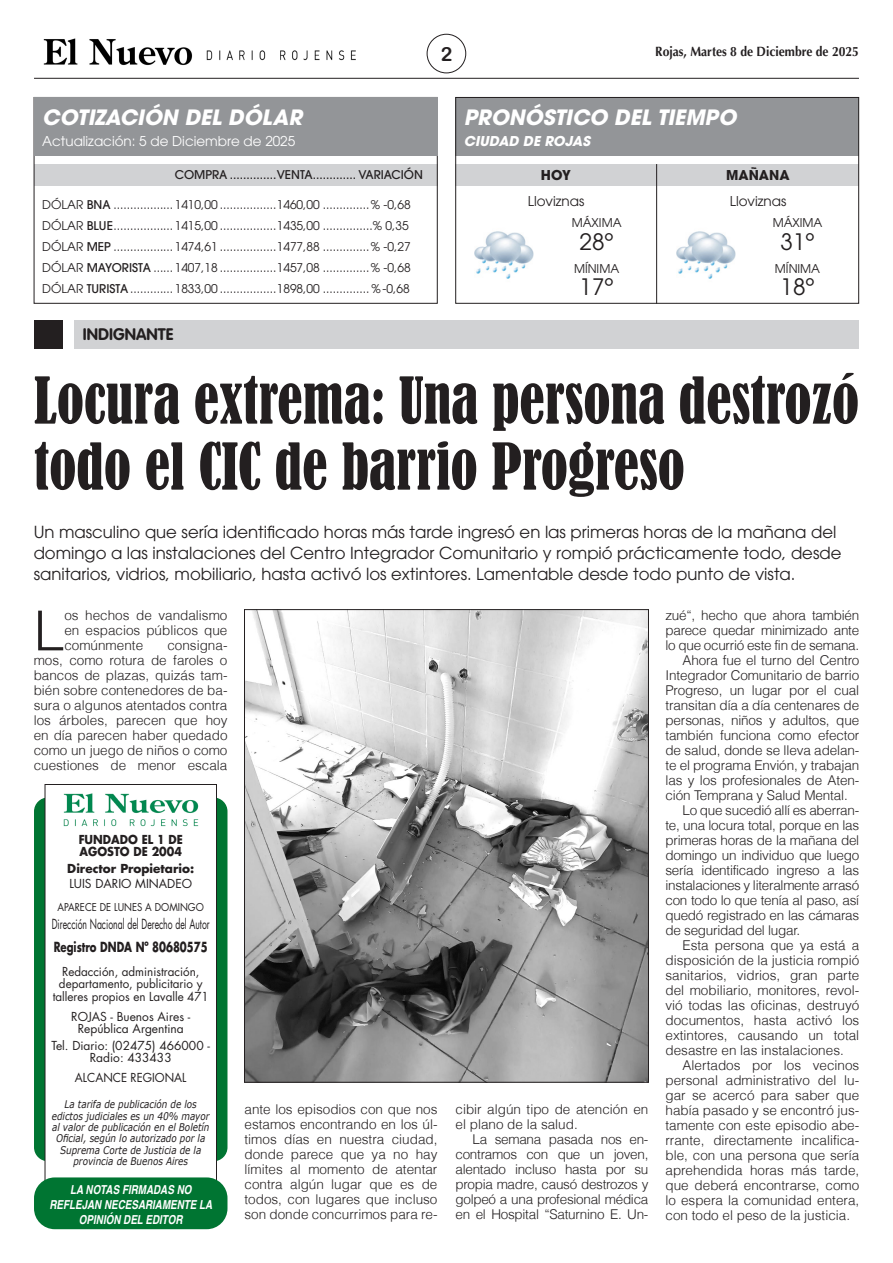
<style>
.page{position:relative;width:893px;height:1263px;background:#fff}
.page>*{position:absolute;margin:0;border:0;box-sizing:border-box;transform-origin:0 0}
.TITULO_REVISTA{font:condensed 60px/66px "Bernard";color:#231f20;scale:.94 1}
.TEXTO_REVISTA{font:300 55.2px "Helvetica";color:#231f20}
.BAJADA{font:22.5px "ITC Avant Garde Std";color:#231f20}
.BAJADA_REVISTA{font:italic 700 21px "ITC Avant Garde Std";color:#fff}
.VOLANTA_REVISTA{font:19.5px "Arial Rounded MT Bold";color:#231f20}
.BAJADA_REVISTA-2{font:16.5px/21px "ITC Avant Garde Std";color:#231f20}
.VOLANTA_REVISTA-2{font:700 16.5px "VAG Rounded Std";color:#231f20}
.TEXTO_REVISTA-2{font:300 13.5px/15px "Helvetica";color:#231f20;text-align:justify}
.t1{font:13.5px "Futura Std";color:#231f20;scale:.64 1}
.BAJADA_REVISTA-3{font:13.5px "ITC Avant Garde Std";color:#fff}
.t2{font:700 13.5px "Optima LT Std";color:#231f20;scale:.9 1}
.t3{font:700 13.5px "Futura Std";color:#231f20;scale:.75 1}
.BAJADA-2{font:13.5px "ITC Avant Garde Std";color:#231f20}
.BAJADA_REVISTA-4{font:italic 700 13.5px "ITC Avant Garde Std";color:#fff}
.BAJADA-3{font:700 13.5px "Avant Garde";color:#231f20}
.t4{font:italic 700 12.3px/15.1px "Helvetica";color:#fff;text-align:center;scale:.8 1}
.BAJADA_REVISTA-5{font:12px "ITC Avant Garde Std";color:#231f20}
.t5{font:12px/12px "Futura Std";color:#231f20;text-align:center}
.t6{font:12px/12px "Futura Std";color:#231f20;text-align:center;scale:.96 1}
.BAJADA_REVISTA-6{font:500 12px "ITC Avant Garde Std";color:#231f20}
.BAJADA-4{font:12px "ITC Avant Garde Std";color:#231f20}
.t7{font:700 12px "Futura Std";color:#231f20;scale:.92 1}
.t8{font:700 12px "Futura Std";color:#231f20}
.t9{font:12px "Futura Std";color:#231f20;scale:.95 1}
.No__Página{font:italic 10.5px/11.2px "Verdana";color:#231f20;text-align:center;scale:.84 1}
.t10{font:10.5px "Futura Std";color:#231f20;scale:.9 1}
.s1{font-weight:500}
</style>
<div class="page">
<img style="left:677px;top:231px;width:59px;height:48px">
<img style="left:474px;top:231px;width:59px;height:48px">
<div style="left:455px;top:164px;width:404px;height:22px;background:#d1d2d4"></div>
<div style="left:455px;top:97px;width:404px;height:59px;background:#939598"></div>
<hr style="left:656px;top:164px;width:1px;height:140px;background:#231f20">
<div style="left:455px;top:97px;width:404px;height:207px;border:1px solid #231f20"></div>
<img style="left:43px;top:38px;width:150px;height:28px">
<img style="left:198px;top:49px;width:166px;height:13px;border-radius:7px">
<hr style="left:34px;top:78px;width:825px;height:1px;background:#231f20">
<div style="left:427px;top:34px;width:39px;height:39px;border:1px solid #231f20;border-radius:50%"></div>
<div style="left:34px;top:164px;width:404px;height:22px;background:#d1d2d4"></div>
<div style="left:34px;top:97px;width:404px;height:59px;background:#939598"></div>
<div style="left:74px;top:320px;width:785px;height:28px;background:#d1d2d4"></div>
<div style="left:34px;top:320px;width:28px;height:28px;background:#231f20"></div>
<div style="left:35px;top:798px;width:192px;height:362px;background:#007532;border-radius:13px"></div>
<div style="left:44px;top:784px;width:173px;height:396px;background:#fff"></div>
<div style="left:34px;top:1177px;width:193px;height:52px;background:#007532;border-radius:21px"></div>
<img style="left:55px;top:790px;width:151px;height:38px">
<img style="left:246px;top:611px;width:401px;height:470px">
<p class="BAJADA_REVISTA" style="left:42px;top:103px;width:261px">COTIZACIÓN DEL DÓLAR</p>
<p class="BAJADA_REVISTA-3" style="left:42px;top:132px;width:255px">Actualización: 5 de Diciembre de 2025</p>
<p class="BAJADA_REVISTA-6" style="left:175px;top:167px;width:250px">COMPRA ..............VENTA............. VARIACIÓN</p>
<p class="BAJADA_REVISTA-5" style="left:42px;top:197px;width:370px">DÓLAR <span class="s1">BNA</span> ..................1410,00 .................1460,00 ..............% -0,68</p>
<p class="BAJADA_REVISTA-5" style="left:42px;top:218px;width:368px">DÓLAR <span class="s1">BLUE</span>..................1415,00 .................1435,00 ...............% 0,35</p>
<p class="BAJADA_REVISTA-5" style="left:42px;top:239px;width:370px">DÓLAR <span class="s1">MEP</span> ..................1474,61 .................1477,88 ..............% -0,27</p>
<p class="BAJADA_REVISTA-5" style="left:42px;top:260px;width:370px">DÓLAR <span class="s1">MAYORISTA</span> ......1407,18 .................1457,08 ..............% -0,68</p>
<p class="BAJADA_REVISTA-5" style="left:42px;top:281px;width:369px">DÓLAR <span class="s1">TURISTA</span>.............1833,00 .................1898,00 .............. % -0,68</p>
<p class="VOLANTA_REVISTA-2" style="left:83px;top:325px;width:92px">INDIGNANTE</p>
<p class="VOLANTA_REVISTA" style="left:441px;top:43px;width:13px">2</p>
<p class="t2" style="left:655px;top:43px;width:228px">Rojas, Martes 8 de Diciembre de 2025</p>
<p class="BAJADA_REVISTA" style="left:464px;top:103px;width:274px">PRONÓSTICO DEL TIEMPO</p>
<p class="BAJADA_REVISTA-4" style="left:464px;top:132px;width:128px">CIUDAD DE ROJAS</p>
<p class="BAJADA-3" style="left:541px;top:166px;width:31px">HOY</p>
<p class="BAJADA-3" style="left:726px;top:166px;width:65px">MAÑANA</p>
<p class="BAJADA-4" style="left:572px;top:215px;width:51px">MÁXIMA</p>
<p class="BAJADA" style="left:580px;top:227px;width:36px">28º</p>
<p class="BAJADA-4" style="left:574px;top:261px;width:47px">MÍNIMA</p>
<p class="BAJADA" style="left:580px;top:273px;width:36px">17º</p>
<p class="BAJADA-2" style="left:528px;top:193px;width:58px">Lloviznas</p>
<p class="BAJADA-2" style="left:730px;top:193px;width:58px">Lloviznas</p>
<p class="BAJADA-4" style="left:773px;top:215px;width:51px">MÁXIMA</p>
<p class="BAJADA" style="left:781px;top:227px;width:36px">31º</p>
<p class="BAJADA-4" style="left:775px;top:261px;width:47px">MÍNIMA</p>
<p class="BAJADA" style="left:781px;top:273px;width:36px">18º</p>
<p class="TITULO_REVISTA" style="left:34px;top:368px;width:879px">Locura extrema: Una persona destrozó todo el CIC de barrio Progreso</p>
<p class="BAJADA_REVISTA-2" style="left:34px;top:521px;width:809px">Un masculino que sería identificado horas más tarde ingresó en las primeras horas de la mañana del domingo a las instalaciones del Centro Integrador Comunitario y rompió prácticamente todo, desde sanitarios, vidrios, mobiliario, hasta activó los extintores. Lamentable desde todo punto de vista.</p>
<p class="TEXTO_REVISTA" style="left:34px;top:596px;width:32px">L</p>
<p class="TEXTO_REVISTA-2" style="left:64px;top:608px;width:165px">os hechos de vandalismo en espacios públicos que comúnmente</p>
<p class="TEXTO_REVISTA-2" style="left:665px;top:608px;width:195px">zué“, hecho que ahora también parece quedar minimizado ante lo que ocurrió este fin de semana.</p>
<p class="TEXTO_REVISTA-2" style="left:665px;top:653px;width:195px;text-indent:17px">Ahora fue el turno del Centro Integrador Comunitario de barrio Progreso, un lugar por el cual transitan día a día centenares de personas, niños y adultos, que también funciona como efector de salud, donde se lleva adelan&shy;te el programa Envión, y trabajan las y los profesionales de Aten&shy;ción Temprana y Salud Mental.</p>
<p class="TEXTO_REVISTA-2" style="left:665px;top:803px;width:195px;text-indent:17px">Lo que sucedió allí es aberran&shy;te, una locura total, porque en las primeras horas de la mañana del domingo un individuo que luego sería identificado ingreso a las instalaciones y literalmente arrasó con todo lo que tenía al paso, así quedó registrado en las cámaras de seguridad del lugar.</p>
<p class="TEXTO_REVISTA-2" style="left:665px;top:938px;width:195px;text-indent:17px">Esta persona que ya está a disposición de la justicia rompió sanitarios, vidrios, gran parte del mobiliario, monitores, revol&shy;vió todas las oficinas, destruyó documentos, hasta activó los extintores, causando un total desastre en las instalaciones.</p>
<p class="TEXTO_REVISTA-2" style="left:665px;top:1058px;width:195px;text-indent:17px">Alertados por los vecinos personal administrativo del lu&shy;gar se acercó para saber que había pasado y se encontró jus&shy;tamente con este episodio abe&shy;rrante, directamente incalifica&shy;ble, con una persona que sería aprehendida horas más tarde, que deberá encontrarse, como lo espera la comunidad entera, con todo el peso de la justicia.</p>
<p class="TEXTO_REVISTA-2" style="left:34px;top:638px;width:195px;text-indent:134px">consigna&shy;mos, como rotura de faroles o bancos de plazas, quizás tam&shy;bién sobre contenedores de ba&shy;sura o algunos atentados contra los árboles, parecen que hoy en día parecen haber quedado como un juego de niños o como cuestiones de menor escala</p>
<p class="t7" style="left:79px;top:832px;width:115px">FUNDADO EL 1 DE</p>
<p class="t7" style="left:80px;top:844px;width:113px">AGOSTO DE 2004</p>
<p class="t8" style="left:67px;top:860px;width:128px">Director Propietario:</p>
<p class="t5" style="left:69px;top:877px;width:124px">LUIS DARIO MINADEO</p>
<p class="t10" style="left:58px;top:900px;width:164px">APARECE DE LUNES A DOMINGO</p>
<p class="t1" style="left:52px;top:915px;width:248px">Dirección Nacional del Derecho del Autor</p>
<p class="t3" style="left:54px;top:937px;width:207px">Registro DNDA Nº 80680575</p>
<p class="t6" style="left:53px;top:966px;width:164px">Redacción, administración, departamento, publicitario y talleres propios en Lavalle 471</p>
<p class="t5" style="left:71px;top:1011px;width:121px">ROJAS - Buenos Aires -<br>República Argentina</p>
<p class="t5" style="left:52px;top:1039px;width:160px">Tel. Diario: (02475) 466000 -<br>Radio: 433433</p>
<p class="t9" style="left:75px;top:1070px;width:119px">ALCANCE REGIONAL</p>
<p class="No__Página" style="left:52px;top:1099px;width:189px">La tarifa de publicación de los edictos judiciales es un 40% mayor al valor de publicación en el Boletín<br>Oficial, según lo autorizado por la<br>Suprema Corte de Justicia de la provincia de Buenos Aires</p>
<p class="TEXTO_REVISTA-2" style="left:244px;top:1102px;width:194px">ante los episodios con que nos estamos encontrando en los úl&shy;timos días en nuestra ciudad, donde parece que ya no hay límites al momento de atentar contra algún lugar que es de todos, con lugares que incluso son donde concurrimos para re-</p>
<p class="TEXTO_REVISTA-2" style="left:455px;top:1102px;width:194px">cibir algún tipo de atención en el plano de la salud.</p>
<p class="TEXTO_REVISTA-2" style="left:455px;top:1132px;width:194px;text-indent:17px">La semana pasada nos en&shy;contramos con que un joven, alentado incluso hasta por su propia madre, causó destrozos y golpeó a una profesional médica en el Hospital “Saturnino E. Un-</p>
<p class="t4" style="left:70px;top:1182px;width:153px">LA NOTAS FIRMADAS NO</p>
<p class="t4" style="left:49px;top:1197px;width:205px">REFLEJAN NECESARIAMENTE LA<br>OPINIÓN DEL EDITOR</p>
</div>
